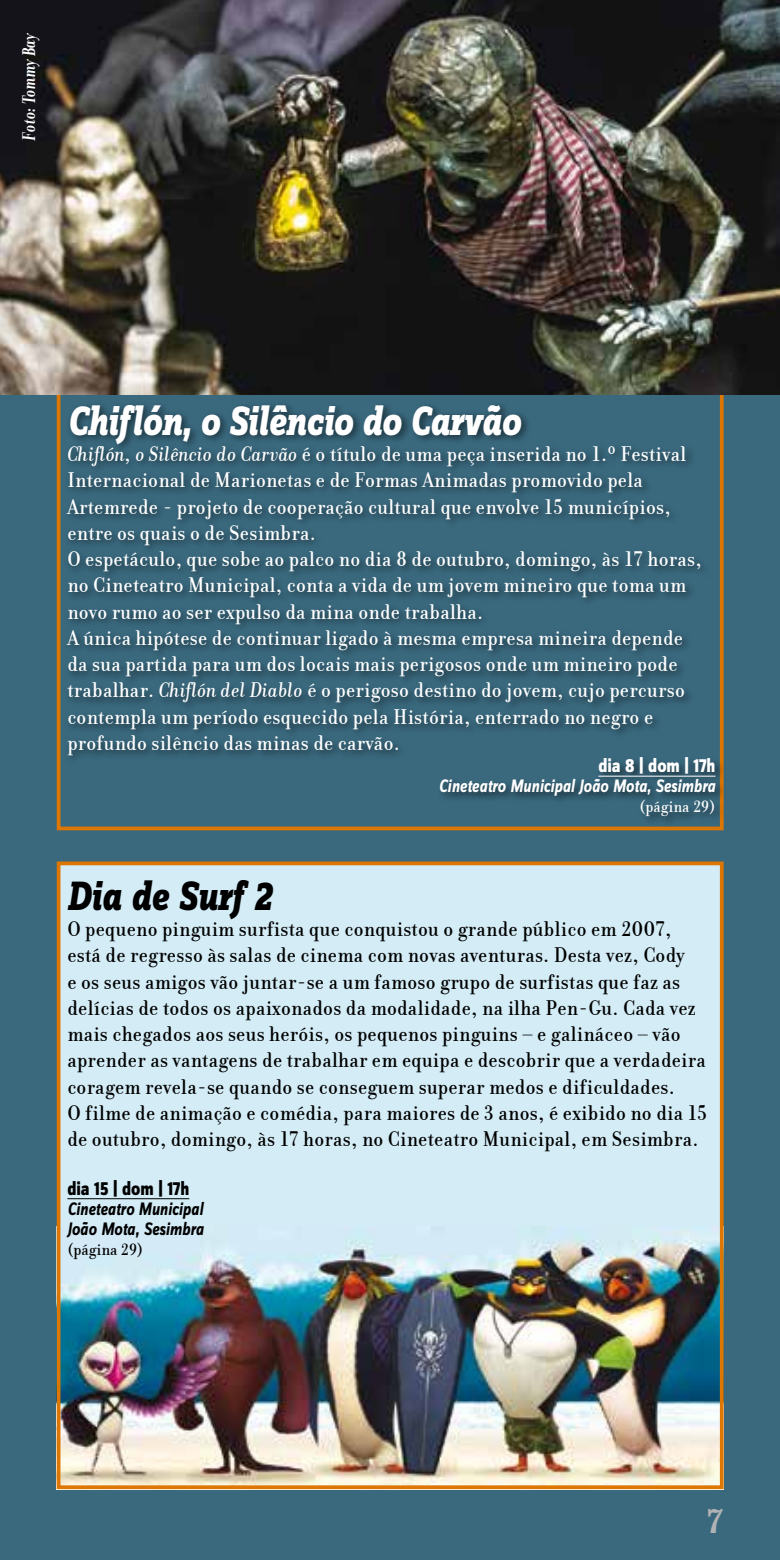
<style>
.page{position:relative;width:780px;height:1560px;background:#fff}
.page>*{position:absolute;margin:0;border:0;box-sizing:border-box;transform-origin:0 0}
.t1{font:italic 800 42.5px "Zine Slab Dis";color:#fff;scale:.85 1}
.t2{font:italic 800 42.5px "Zine Slab Dis";letter-spacing:.005em;color:#000;scale:.85 1}
.t3{font:700 condensed 35px "Clarendon";color:#b1b3b4}
.t4{font:500 22.5px/26.2px "Donatora";letter-spacing:.01em;color:#fff}
.t5{font:500 22.5px/26.2px "Donatora";letter-spacing:.01em;color:#000}
.t6{font:800 20px "Zine Sans Dis";color:#000;scale:.85 1}
.t7{font:italic 700 20px "Donatora";color:#fff;scale:.85 1}
.t8{font:800 20px "Zine Sans Dis";color:#fff;scale:.85 1}
.t9{font:italic 700 18.75px "Zine Sans Dis";color:#fff;scale:.85 1}
.t10{font:italic 700 18.75px/20px "Zine Sans Dis";color:#000;scale:.85 1}
.t11{font:500 17.5px "Donatora";color:#fff}
.t12{font:500 17.5px "Donatora";color:#000}
.s1{font-style:italic}
</style>
<div class="page">
<div style="left:0;top:0;width:780px;height:1559px;background:#3a697e"></div>
<div style="left:59px;top:863px;width:662px;height:623px;background:#d3ecf6"></div>
<img style="left:62px;top:1226px;width:656px;height:257px">
<div style="left:57px;top:861px;width:666px;height:627px;border:4px solid #dd7602"></div>
<div style="left:64px;top:401px;width:662px;height:427px;background:#000;opacity:.54"></div>
<hr style="left:598px;top:775px;width:117px;height:1px;background:#fff">
<hr style="left:67px;top:1198px;width:122px;height:1px;background:#000">
<img style="left:0;top:0;width:780px;height:394px">
<p class="t7" style="left:18px;top:140px;width:130px;rotate:-90deg">Foto: Tommy Bay</p>
<h1 class="t1" style="left:67px;top:398px;width:535px">Chiflón, o Silêncio do Carvão</h1>
<p class="t4" style="left:67px;top:441px;width:636px"><span class="s1">Chiflón, o Silêncio do Carvão</span> é o título de uma peça inserida no 1.º Festival Internacional de Marionetas e de Formas Animadas promovido pela Artemrede - projeto de cooperação cultural que envolve 15 municípios, entre os quais o de Sesimbra.<br>O espetáculo, que sobe ao palco no dia 8 de outubro, domingo, às 17 horas, no Cineteatro Municipal, conta a vida de um jovem mineiro que toma um novo rumo ao ser expulso da mina onde trabalha.<br>A única hipótese de continuar ligado à mesma empresa mineira depende da sua partida para um dos locais mais perigosos onde um mineiro pode trabalhar. <span class="s1">Chiflón del Diablo</span> é o perigoso destino do jovem, cujo percurso contempla um período esquecido pela História, enterrado no negro e profundo silêncio das minas de carvão.</p>
<p class="t8" style="left:598px;top:755px;width:139px">dia 8 | dom | 17h</p>
<p class="t9" style="left:439px;top:776px;width:327px">Cineteatro Municipal João Mota, Sesimbra</p>
<p class="t11" style="left:639px;top:797px;width:77px">(página 29)</p>
<h1 class="t2" style="left:67px;top:873px;width:241px">Dia de Surf 2</h1>
<p class="t5" style="left:67px;top:915px;width:641px">O pequeno pinguim surfista que conquistou o grande público em 2007, está de regresso às salas de cinema com novas aventuras. Desta vez, Cody<br>e os seus amigos vão juntar-se a um famoso grupo de surfistas que faz as delícias de todos os apaixonados da modalidade, na ilha Pen-Gu. Cada vez mais chegados aos seus heróis, os pequenos pinguins – e galináceo – vão aprender as vantagens de trabalhar em equipa e descobrir que a verdadeira coragem revela-se quando se conseguem superar medos e dificuldades.<br>O filme de animação e comédia, para maiores de 3 anos, é exibido no dia 15 de outubro, domingo, às 17 horas, no Cineteatro Municipal, em Sesimbra.</p>
<p class="t6" style="left:67px;top:1177px;width:145px">dia 15 | dom | 17h</p>
<p class="t10" style="left:67px;top:1199px;width:162px">Cineteatro Municipal<br>João Mota, Sesimbra</p>
<p class="t12" style="left:67px;top:1239px;width:77px">(página 29)</p>
<h2 class="t3" style="left:707px;top:1499px;width:17px">7</h2>
</div>
